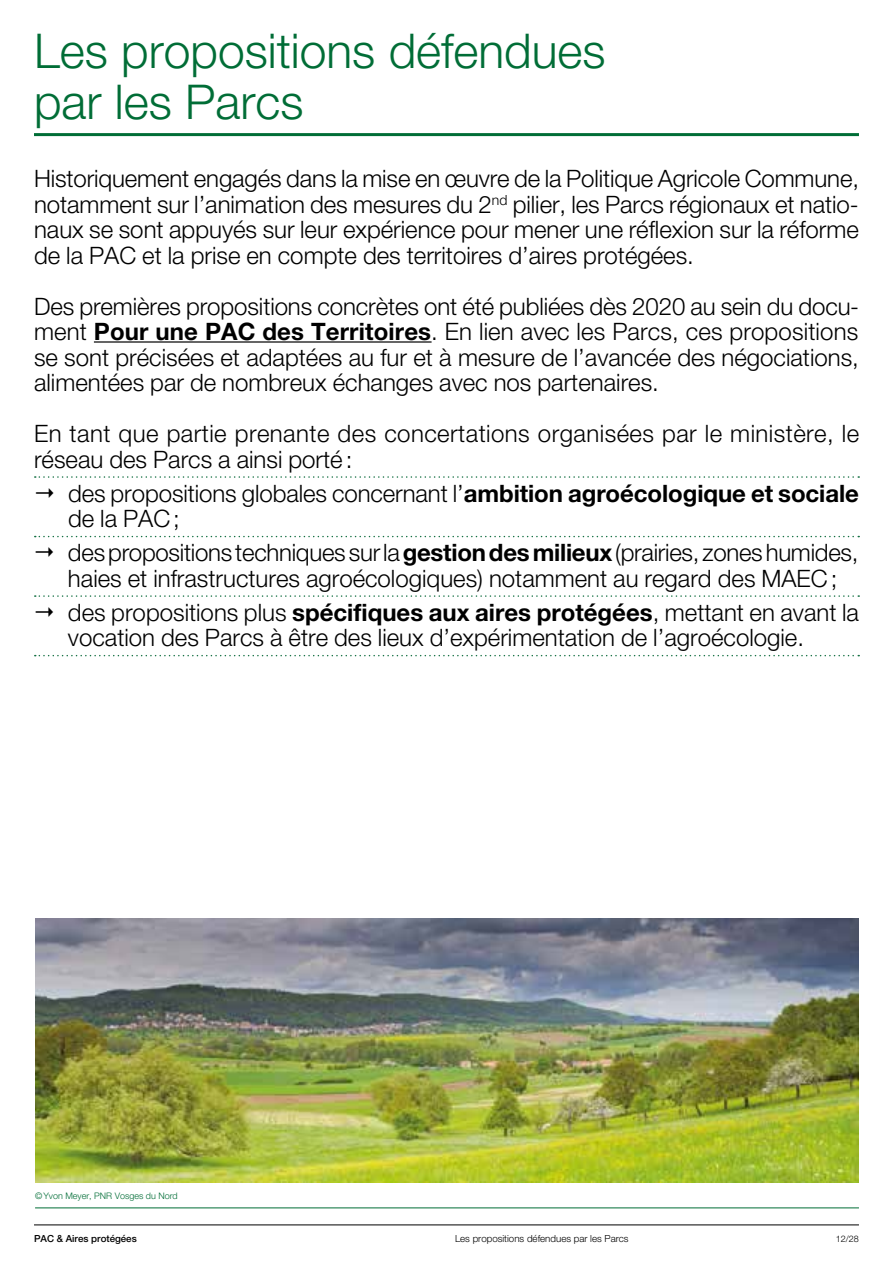
<style>
.page{position:relative;width:893px;height:1263px;background:#fff}
.page>*{position:absolute;margin:0;border:0;box-sizing:border-box;transform-origin:0 0}
.t1{font:48px/51px "Helvetica Neue LT 45 Lt";color:#006d36}
.t2{font:24px/25.5px "Helvetica Neue LT 45 Lt";color:#000}
.t3{font:24px/25.5px "Helvetica Neue LT 45 Lt";letter-spacing:.02em;color:#000}
.t4{font:9.75px "Helvetica Neue LT 45 Lt";color:#000}
.t5{font:9.75px "Helvetica Neue LT 65 Md";color:#000}
.t6{font:9px "Helvetica Neue LT 45 Lt";color:#006d36}
.t7{font:9px "Helvetica Neue LT 45 Lt";color:#000}
.s1{font-family:"Helvetica Neue LT 75 Bd"}
</style>
<div class="page">
<hr style="left:34px;top:1224px;width:825px;height:1px;background:#000">
<hr style="left:34px;top:133px;width:825px;height:3px;background:#006d36">
<hr style="left:94px;top:341px;width:338px;height:2px;background:#000">
<svg style="left:35px;top:476px;width:824px;height:2px"></svg>
<svg style="left:35px;top:536px;width:824px;height:1px"></svg>
<svg style="left:35px;top:595px;width:824px;height:2px"></svg>
<svg style="left:35px;top:655px;width:824px;height:1px"></svg>
<img style="left:35px;top:918px;width:824px;height:264px">
<hr style="left:35px;top:1207px;width:824px;height:1px;background:#006d36">
<h1 class="t1" style="left:34px;top:24px;width:573px">Les propositions défendues par les Parcs</h1>
<p class="t2" style="left:34px;top:165px;width:826px;text-align:justify">Historiquement engagés dans la mise en œuvre de la Politique Agricole Commune, notamment sur l’animation des mesures du 2<sup>nd</sup> pilier, les Parcs régionaux et natio&shy;naux se sont appuyés sur leur expérience pour mener une réflexion sur la réforme de la PAC et la prise en compte des territoires d’aires protégées.</p>
<p class="t2" style="left:34px;top:293px;width:826px;text-align:justify">Des premières propositions concrètes ont été publiées dès 2020 au sein du docu&shy;ment <span class="s1">Pour une PAC des Territoires</span>. En lien avec les Parcs, ces propositions se sont précisées et adaptées au fur et à mesure de l’avancée des négociations, alimentées par de nombreux échanges avec nos partenaires.</p>
<p class="t3" style="left:34px;top:420px;width:827px">En tant que partie prenante des concertations organisées par le ministère, le réseau des Parcs a ainsi porté:</p>
<p class="t2" style="left:68px;top:480px;width:792px">des propositions globales concernant l’<span class="s1">ambition agroécologique et sociale </span>de la PAC;</p>
<p class="t2" style="left:68px;top:539px;width:792px">des propositions techniques sur la <span class="s1">gestion des milieux</span> (prairies, zones humides, haies et infrastructures agroécologiques) notamment au regard des MAEC;</p>
<p class="t2" style="left:68px;top:599px;width:792px">des propositions plus <span class="s1">spécifiques aux aires protégées</span>, mettant en avant la vocation des Parcs à être des lieux d’expérimentation de l’agroécologie.</p>
<p class="t6" style="left:35px;top:1190px;width:144px">©Yvon Meyer, PNR Vosges du Nord</p>
<p class="t5" style="left:34px;top:1232px;width:104px">PAC &amp; Aires protégées</p>
<p class="t4" style="left:455px;top:1232px;width:175px">Les propositions défendues par les Parcs</p>
<p class="t7" style="left:836px;top:1233px;width:25px">12/28</p>
</div>
